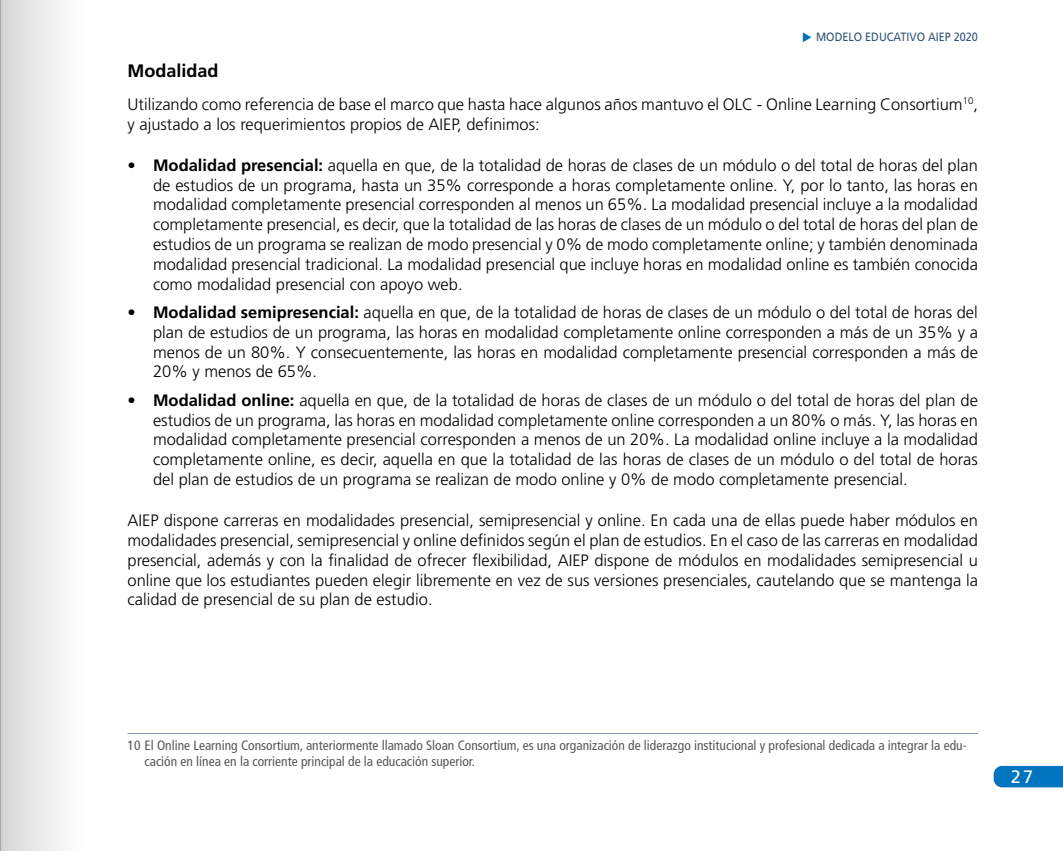
<style>
.page{position:relative;width:1063px;height:851px;background:#fff}
.page>*{position:absolute;margin:0;border:0;box-sizing:border-box;transform-origin:0 0}
.t1{font:700 18px "Frutiger";color:#000}
.t2{font:18px "Frutiger";color:#fff}
.t3{font:300 16.5px/19.8px "Frutiger";color:#000;text-align:justify}
.t4{font:condensed 13.5px/16.2px "Frutiger";color:#575756}
.t5{font:12px "Frutiger";color:#315377;scale:.9 1}
.s1{font-weight:700}
</style>
<div class="page">
<div style="left:994px;top:765px;width:69px;height:22px;background:#0075bf"></div>
<svg style="left:803px;top:33px;width:8px;height:9px"></svg>
<hr style="left:128px;top:733px;width:850px;height:1px;background:#8f9eb9">
<div style="left:0;top:0;width:83px;height:850px;background:linear-gradient(to right,#d5d5d5,#fff)"></div>
<p class="t5" style="left:816px;top:30px;width:181px">MODELO EDUCATIVO AIEP 2020</p>
<p class="t1" style="left:128px;top:60px;width:93px">Modalidad</p>
<p class="t3" style="left:128px;top:94px;width:852px">Utilizando como referencia de base el marco que hasta hace algunos años mantuvo el OLC - Online Learning Consortium<sup>10</sup>, y ajustado a los requerimientos propios de AIEP, definimos:</p>
<p class="t3" style="left:153px;top:155px;width:826px;text-indent:-26px"><span class="s1">• Modalidad presencial:</span> aquella en que, de la totalidad de horas de clases de un módulo o del total de horas del plan de estudios de un programa, hasta un 35% corresponde a horas completamente online. Y, por lo tanto, las horas en modalidad completamente presencial corresponden al menos un 65%. La modalidad presencial incluye a la modalidad completamente presencial, es decir, que la totalidad de las horas de clases de un módulo o del total de horas del plan de estudios de un programa se realizan de modo presencial y 0% de modo completamente online; y también denominada modalidad presencial tradicional. La modalidad presencial que incluye horas en modalidad online es también conocida como modalidad presencial con apoyo web.</p>
<p class="t3" style="left:153px;top:302px;width:826px;text-indent:-26px"><span class="s1">• Modalidad semipresencial:</span> aquella en que, de la totalidad de horas de clases de un módulo o del total de horas del plan de estudios de un programa, las horas en modalidad completamente online corresponden a más de un 35% y a menos de un 80%. Y consecuentemente, las horas en modalidad completamente presencial corresponden a más de 20% y menos de 65%.</p>
<p class="t3" style="left:153px;top:390px;width:826px;text-indent:-26px"><span class="s1">• Modalidad online:</span> aquella en que, de la totalidad de horas de clases de un módulo o del total de horas del plan de estudios de un programa, las horas en modalidad completamente online corresponden a un 80% o más. Y, las horas en modalidad completamente presencial corresponden a menos de un 20%. La modalidad online incluye a la modalidad completamente online, es decir, aquella en que la totalidad de las horas de clases de un módulo o del total de horas del plan de estudios de un programa se realizan de modo online y 0% de modo completamente presencial.</p>
<p class="t3" style="left:128px;top:510px;width:852px">AIEP dispone carreras en modalidades presencial, semipresencial y online. En cada una de ellas puede haber módulos en modalidades presencial, semipresencial y online definidos según el plan de estudios. En el caso de las carreras en modalidad presencial, además y con la finalidad de ofrecer flexibilidad, AIEP dispone de módulos en modalidades semipresencial u online que los estudiantes pueden elegir libremente en vez de sus versiones presenciales, cautelando que se mantenga la calidad de presencial de su plan de estudio.</p>
<p class="t4" style="left:145px;top:736px;width:824px;text-indent:-17px">10 El Online Learning Consortium, anteriormente llamado Sloan Consortium, es una organización de liderazgo institucional y profesional dedicada a integrar la edu&shy;cación en línea en la corriente principal de la educación superior.</p>
<p class="t2" style="left:1011px;top:766px;width:24px">27</p>
</div>
